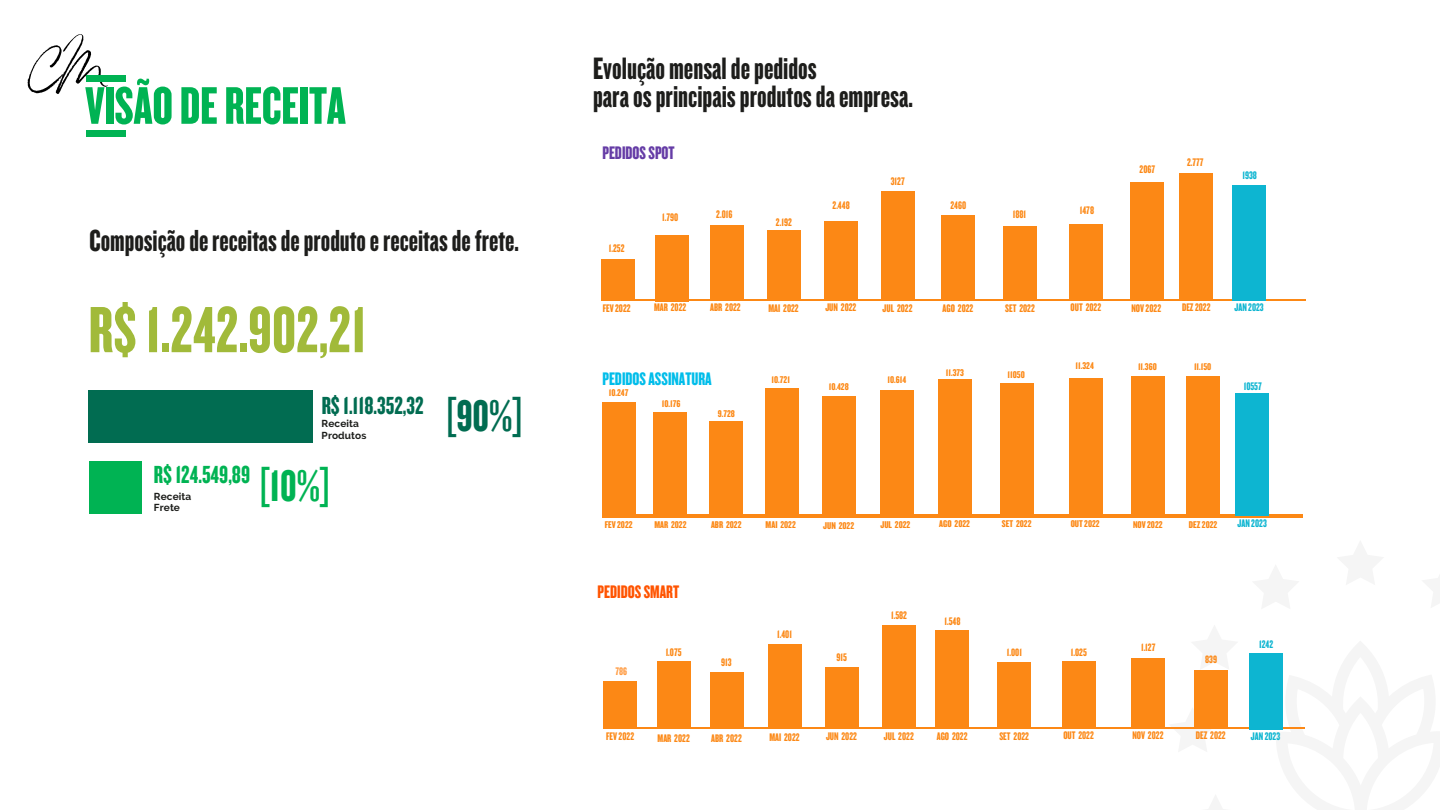
<style>
.page{position:relative;width:1440px;height:810px;background:#fff}
.page>*{position:absolute;margin:0;border:0;box-sizing:border-box;transform-origin:0 0}
.t1{font:67.8px "Knockout 68 Full Featherwt";color:#a1ba3a}
.t2{font:54.97px "Knockout 68 Full Featherwt";color:#00b353}
.t3{font:46.12px "Knockout 68 Full Featherwt";color:#016c51}
.t4{font:46.12px "Knockout 68 Full Featherwt";color:#00b353}
.t5{font:32.17px/28px "Knockout 68 Full Featherwt";color:#1d1d1b}
.t6{font:31.65px "Knockout 68 Full Featherwt";color:#1d1d1b}
.t7{font:25.72px "Knockout 68 Full Featherwt";color:#016c51}
.t8{font:25.72px "Knockout 68 Full Featherwt";color:#00b353}
.t9{font:18.9px "Knockout 68 Full Featherwt";color:#00bdea}
.t10{font:18.9px "Knockout 68 Full Featherwt";color:#ff5400}
.t11{font:18.9px "Knockout 68 Full Featherwt";color:#653ca6}
.t12{font:11.4px "Knockout 68 Full Featherwt";color:#fc8815}
.t13{font:11.4px "Knockout 68 Full Featherwt";color:#0db5d1}
.t14{font:11.4px "Knockout 68 Full Featherwt";color:#ff9c43}
.t15{font:11.18px "Knockout 68 Full Featherwt";color:#fc8815}
.t16{font:10.2px "Knockout 68 Full Featherwt";color:#fc8815;scale:1.12 1}
.t17{font:700 10.05px/11.8px "Raleway";letter-spacing:.01em;color:#1c1d1a}
</style>
<div class="page">
<svg style="left:1194px;top:707px;width:1px;height:20px"></svg>
<svg style="left:28px;top:34px;width:80px;height:60px"></svg>
<div style="left:86px;top:75px;width:40px;height:6px;background:#00b353"></div>
<div style="left:86px;top:130px;width:40px;height:6px;background:#00b353"></div>
<div style="left:89px;top:390px;width:224px;height:53px;background:#016c51"></div>
<div style="left:89px;top:461px;width:52px;height:53px;background:#00b353"></div>
<hr style="left:602px;top:299px;width:703px;height:2px;background:#fc8815">
<div style="left:655px;top:235px;width:33px;height:66px;background:#fc8815"></div>
<div style="left:601px;top:259px;width:34px;height:42px;background:#fc8815"></div>
<div style="left:710px;top:226px;width:33px;height:75px;background:#fc8815"></div>
<hr style="left:602px;top:515px;width:701px;height:3px;background:#fc8815">
<div style="left:602px;top:402px;width:33px;height:114px;background:#fc8815"></div>
<div style="left:654px;top:412px;width:33px;height:104px;background:#fc8815"></div>
<div style="left:710px;top:421px;width:33px;height:96px;background:#fc8815"></div>
<hr style="left:603px;top:727px;width:702px;height:2px;background:#fc8815">
<div style="left:603px;top:682px;width:33px;height:47px;background:#fc8815"></div>
<div style="left:657px;top:661px;width:33px;height:68px;background:#fc8815"></div>
<div style="left:710px;top:673px;width:33px;height:56px;background:#fc8815"></div>
<div style="left:765px;top:388px;width:33px;height:129px;background:#fc8815"></div>
<div style="left:768px;top:644px;width:33px;height:85px;background:#fc8815"></div>
<div style="left:767px;top:231px;width:33px;height:70px;background:#fc8815"></div>
<div style="left:825px;top:221px;width:33px;height:79px;background:#fc8815"></div>
<div style="left:822px;top:396px;width:33px;height:121px;background:#fc8815"></div>
<div style="left:825px;top:667px;width:33px;height:62px;background:#fc8815"></div>
<div style="left:881px;top:191px;width:33px;height:109px;background:#fc8815"></div>
<div style="left:880px;top:391px;width:33px;height:126px;background:#fc8815"></div>
<div style="left:883px;top:625px;width:33px;height:104px;background:#fc8815"></div>
<div style="left:942px;top:215px;width:33px;height:86px;background:#fc8815"></div>
<div style="left:938px;top:379px;width:34px;height:138px;background:#fc8815"></div>
<div style="left:936px;top:630px;width:33px;height:99px;background:#fc8815"></div>
<div style="left:1004px;top:226px;width:33px;height:75px;background:#fc8815"></div>
<div style="left:1000px;top:383px;width:34px;height:134px;background:#fc8815"></div>
<div style="left:998px;top:662px;width:33px;height:67px;background:#fc8815"></div>
<div style="left:1070px;top:224px;width:33px;height:76px;background:#fc8815"></div>
<div style="left:1069px;top:378px;width:33px;height:138px;background:#fc8815"></div>
<div style="left:1062px;top:661px;width:33px;height:67px;background:#fc8815"></div>
<div style="left:1130px;top:183px;width:33px;height:117px;background:#fc8815"></div>
<div style="left:1132px;top:376px;width:33px;height:141px;background:#fc8815"></div>
<div style="left:1132px;top:658px;width:33px;height:70px;background:#fc8815"></div>
<div style="left:1180px;top:173px;width:33px;height:128px;background:#fc8815"></div>
<div style="left:1187px;top:376px;width:33px;height:141px;background:#fc8815"></div>
<div style="left:1195px;top:670px;width:33px;height:58px;background:#fc8815"></div>
<div style="left:1233px;top:185px;width:33px;height:115px;background:#0db5d1"></div>
<div style="left:1236px;top:394px;width:33px;height:122px;background:#0db5d1"></div>
<div style="left:1249px;top:653px;width:33px;height:76px;background:#0db5d1"></div>
<h2 class="t2" style="left:85px;top:72px;width:262px">VISÃO DE RECEITA</h2>
<h3 class="t6" style="left:89px;top:221px;width:431px">Composição de receitas de produto e receitas de frete.</h3>
<h1 class="t1" style="left:89px;top:289px;width:279px">R$ 1.242.902,21</h1>
<h3 class="t7" style="left:322px;top:390px;width:103px">R$ 1.118.352,32</h3>
<p class="t17" style="left:322px;top:418px;width:39px">Receita</p>
<h3 class="t8" style="left:154px;top:458px;width:98px">R$ 124.549,89</h3>
<p class="t17" style="left:154px;top:490px;width:39px">Receita<br>Frete</p>
<p class="t17" style="left:322px;top:429px;width:46px">Produtos</p>
<h3 class="t4" style="left:258px;top:458px;width:75px">[10%]</h3>
<h3 class="t3" style="left:445px;top:388px;width:80px">[90%]</h3>
<h3 class="t5" style="left:593px;top:53px;width:321px">Evolução mensal de pedidos<br>para os principais produtos da empresa.</h3>
<h3 class="t11" style="left:602px;top:141px;width:74px">PEDIDOS SPOT</h3>
<p class="t12" style="left:609px;top:242px;width:17px">1.252</p>
<p class="t12" style="left:603px;top:302px;width:30px">FEV 2022</p>
<p class="t12" style="left:662px;top:210px;width:18px">1.790</p>
<p class="t12" style="left:654px;top:300px;width:34px">MAR 2022</p>
<p class="t12" style="left:716px;top:207px;width:18px">2.016</p>
<p class="t12" style="left:710px;top:300px;width:32px">ABR 2022</p>
<h3 class="t9" style="left:602px;top:367px;width:111px">PEDIDOS ASSINATURA</h3>
<p class="t16" style="left:609px;top:386px;width:19px">10.247</p>
<p class="t16" style="left:662px;top:397px;width:18px">10.176</p>
<p class="t16" style="left:718px;top:408px;width:17px">9.728</p>
<p class="t12" style="left:776px;top:215px;width:17px">2.192</p>
<p class="t12" style="left:833px;top:199px;width:19px">2.448</p>
<p class="t12" style="left:891px;top:174px;width:15px">3127</p>
<p class="t12" style="left:769px;top:302px;width:32px">MAI 2022</p>
<p class="t16" style="left:772px;top:373px;width:18px">10.721</p>
<p class="t12" style="left:825px;top:301px;width:33px">JUN 2022</p>
<p class="t16" style="left:829px;top:380px;width:19px">10.428</p>
<p class="t12" style="left:883px;top:301px;width:31px">JUL 2022</p>
<p class="t16" style="left:887px;top:373px;width:18px">10.614</p>
<p class="t12" style="left:950px;top:199px;width:17px">2460</p>
<p class="t12" style="left:943px;top:301px;width:32px">AGO 2022</p>
<p class="t16" style="left:946px;top:366px;width:18px">11.373</p>
<p class="t12" style="left:1013px;top:207px;width:15px">1881</p>
<p class="t12" style="left:1005px;top:301px;width:31px">SET 2022</p>
<p class="t16" style="left:1008px;top:368px;width:17px">11050</p>
<p class="t12" style="left:1080px;top:204px;width:16px">1478</p>
<p class="t12" style="left:1140px;top:162px;width:17px">2067</p>
<p class="t12" style="left:1187px;top:155px;width:18px">2.777</p>
<p class="t13" style="left:1242px;top:168px;width:16px">1938</p>
<p class="t12" style="left:1071px;top:300px;width:32px">OUT 2022</p>
<p class="t16" style="left:1076px;top:359px;width:18px">11.324</p>
<p class="t12" style="left:1132px;top:301px;width:31px">NOV 2022</p>
<p class="t16" style="left:1138px;top:360px;width:18px">11.360</p>
<p class="t12" style="left:1182px;top:301px;width:30px">DEZ 2022</p>
<p class="t16" style="left:1194px;top:360px;width:17px">11.150</p>
<p class="t13" style="left:1235px;top:301px;width:31px">JAN 2023</p>
<p class="t13" style="left:1244px;top:379px;width:20px">10557</p>
<p class="t16" style="left:605px;top:519px;width:27px">FEV 2022</p>
<p class="t16" style="left:654px;top:519px;width:30px">MAR 2022</p>
<p class="t16" style="left:711px;top:518px;width:29px">ABR 2022</p>
<p class="t16" style="left:766px;top:519px;width:28px">MAI 2022</p>
<p class="t16" style="left:823px;top:519px;width:29px">JUN 2022</p>
<p class="t16" style="left:880px;top:518px;width:28px">JUL 2022</p>
<p class="t16" style="left:939px;top:518px;width:29px">AGO 2022</p>
<p class="t16" style="left:1002px;top:518px;width:28px">SET 2022</p>
<p class="t16" style="left:1071px;top:518px;width:28px">OUT 2022</p>
<p class="t16" style="left:1133px;top:518px;width:28px">NOV 2022</p>
<p class="t16" style="left:1189px;top:518px;width:27px">DEZ 2022</p>
<p class="t13" style="left:1238px;top:516px;width:31px">JAN 2023</p>
<h3 class="t10" style="left:598px;top:580px;width:83px">PEDIDOS SMART</h3>
<p class="t12" style="left:891px;top:609px;width:17px">1.582</p>
<p class="t12" style="left:944px;top:615px;width:17px">1.548</p>
<p class="t12" style="left:777px;top:627px;width:16px">1.401</p>
<p class="t14" style="left:616px;top:664px;width:13px">786</p>
<p class="t12" style="left:666px;top:645px;width:17px">1.075</p>
<p class="t12" style="left:721px;top:655px;width:12px">913</p>
<p class="t12" style="left:837px;top:651px;width:12px">915</p>
<p class="t15" style="left:1007px;top:646px;width:17px">1.001</p>
<p class="t15" style="left:1071px;top:645px;width:17px">1.025</p>
<p class="t15" style="left:1141px;top:641px;width:16px">1.127</p>
<p class="t15" style="left:1205px;top:653px;width:13px">839</p>
<p class="t13" style="left:1259px;top:637px;width:16px">1242</p>
<p class="t12" style="left:606px;top:729px;width:30px">FEV 2022</p>
<p class="t12" style="left:658px;top:731px;width:34px">MAR 2022</p>
<p class="t12" style="left:711px;top:731px;width:32px">ABR 2022</p>
<p class="t12" style="left:769px;top:731px;width:32px">MAI 2022</p>
<p class="t12" style="left:826px;top:730px;width:33px">JUN 2022</p>
<p class="t12" style="left:884px;top:729px;width:31px">JUL 2022</p>
<p class="t12" style="left:937px;top:729px;width:32px">AGO 2022</p>
<p class="t12" style="left:999px;top:729px;width:31px">SET 2022</p>
<p class="t12" style="left:1063px;top:728px;width:32px">OUT 2022</p>
<p class="t12" style="left:1132px;top:728px;width:33px">NOV 2022</p>
<p class="t12" style="left:1196px;top:729px;width:31px">DEZ 2022</p>
<p class="t13" style="left:1251px;top:730px;width:31px">JAN 2023</p>
</div>
